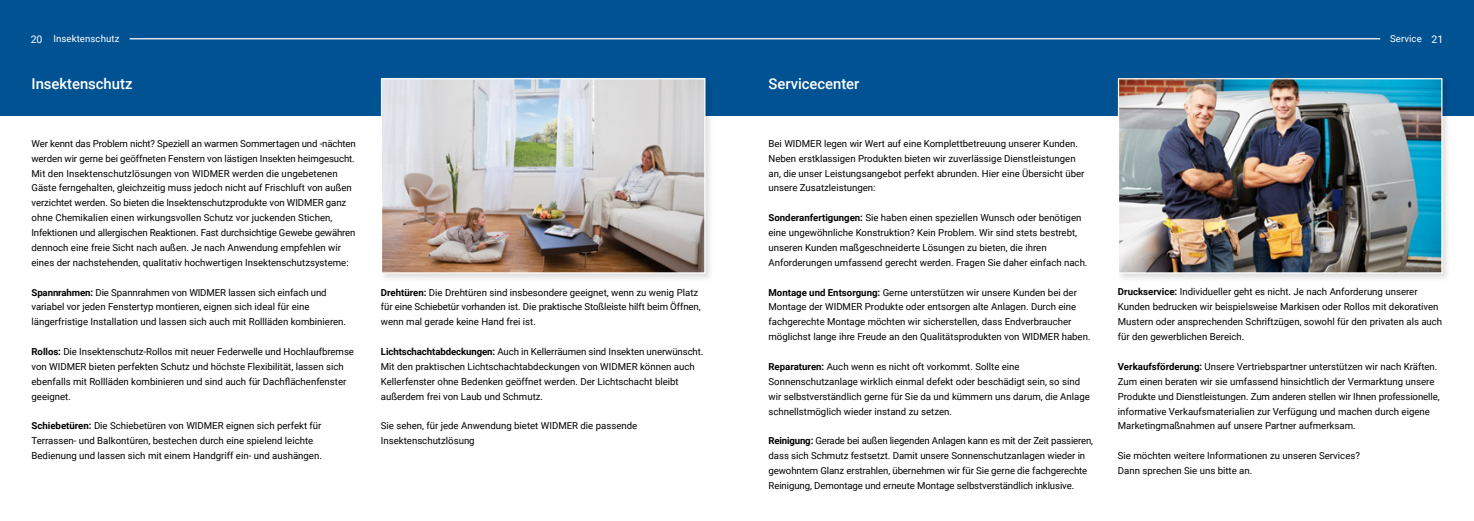
<style>
.page{position:relative;width:1474px;height:521px;background:#fff}
.page>*{position:absolute;margin:0;border:0;box-sizing:border-box;transform-origin:0 0}
.t1{font:500 14.88px "Roboto";letter-spacing:-.005em;color:#fff}
.t2{font:10.5px "Roboto";color:#fff}
.t3{font:9.62px/14.9px "Roboto";color:#000}
.t4{font:9.62px "Roboto";letter-spacing:.01em;color:#fff}
.s1{font-weight:700}
</style>
<div class="page">
<div style="left:0;top:0;width:1473px;height:115px;background:#005293"></div>
<hr style="left:130px;top:38px;width:1250px;height:1px;background:#fff">
<div style="left:379px;top:76px;width:335px;height:206px;background:#000;opacity:.13"></div>
<img style="left:383px;top:80px;width:320px;height:191px">
<div style="left:381px;top:78px;width:324px;height:195px;border:1px solid #fff"></div>
<div style="left:1115px;top:76px;width:336px;height:206px;background:#000;opacity:.13"></div>
<img style="left:1119px;top:80px;width:321px;height:191px">
<div style="left:1117px;top:78px;width:325px;height:195px;border:1px solid #fff"></div>
<p class="t4" style="left:53px;top:32px;width:68px">Insektenschutz</p>
<p class="t2" style="left:31px;top:32px;width:13px">20</p>
<h1 class="t1" style="left:32px;top:74px;width:102px">Insektenschutz</h1>
<p class="t3" style="left:31px;top:136px;width:326px">Wer kennt das Problem nicht? Speziell an warmen Sommertagen und -nächten werden wir gerne bei geöffneten Fenstern von lästigen Insekten heimgesucht.<br>Mit den Insektenschutzlösungen von WIDMER werden die ungebetenen Gäste ferngehalten, gleichzeitig muss jedoch nicht auf Frischluft von außen verzichtet werden. So bieten die Insektenschutzprodukte von WIDMER ganz ohne Chemikalien einen wirkungsvollen Schutz vor juckenden Stichen, Infektionen und allergischen Reaktionen. Fast durchsichtige Gewebe gewähren dennoch eine freie Sicht nach außen. Je nach Anwendung empfehlen wir eines der nachstehenden, qualitativ hochwertigen Insektenschutzsysteme:</p>
<p class="t3" style="left:31px;top:284px;width:316px"><span class="s1">Spannrahmen:</span> Die Spannrahmen von WIDMER lassen sich einfach und variabel vor jeden Fenstertyp montieren, eignen sich ideal für eine längerfristige Installation und lassen sich auch mit Rollläden kombinieren.</p>
<p class="t3" style="left:31px;top:344px;width:324px"><span class="s1">Rollos:</span> Die Insektenschutz-Rollos mit neuer Federwelle und Hochlaufbremse von WIDMER bieten perfekten Schutz und höchste Flexibilität, lassen sich ebenfalls mit Rollläden kombinieren und sind auch für Dachflächenfenster geeignet.</p>
<p class="t3" style="left:31px;top:418px;width:292px"><span class="s1">Schiebetüren:</span> Die Schiebetüren von WIDMER eignen sich perfekt für<br>Terrassen- und Balkontüren, bestechen durch eine spielend leichte<br>Bedienung und lassen sich mit einem Handgriff ein- und aushängen.</p>
<p class="t3" style="left:381px;top:284px;width:321px"><span class="s1">Drehtüren:</span> Die Drehtüren sind insbesondere geeignet, wenn zu wenig Platz für eine Schiebetür vorhanden ist. Die praktische Stoßleiste hilft beim Öffnen, wenn mal gerade keine Hand frei ist.</p>
<p class="t3" style="left:381px;top:344px;width:324px"><span class="s1">Lichtschachtabdeckungen:</span> Auch in Kellerräumen sind Insekten unerwünscht.<br>Mit den praktischen Lichtschachtabdeckungen von WIDMER können auch Kellerfenster ohne Bedenken geöffnet werden. Der Lichtschacht bleibt außerdem frei von Laub und Schmutz.</p>
<p class="t3" style="left:381px;top:418px;width:258px">Sie sehen, für jede Anwendung bietet WIDMER die passende<br>Insektenschutzlösung</p>
<h1 class="t1" style="left:768px;top:74px;width:92px">Servicecenter</h1>
<p class="t3" style="left:768px;top:136px;width:317px">Bei WIDMER legen wir Wert auf eine Komplettbetreuung unserer Kunden.<br>Neben erstklassigen Produkten bieten wir zuverlässige Dienstleistungen an, die unser Leistungsangebot perfekt abrunden. Hier eine Übersicht über unsere Zusatzleistungen:</p>
<p class="t3" style="left:768px;top:210px;width:320px"><span class="s1">Sonderanfertigungen:</span> Sie haben einen speziellen Wunsch oder benötigen eine ungewöhnliche Konstruktion? Kein Problem. Wir sind stets bestrebt, unseren Kunden maßgeschneiderte Lösungen zu bieten, die ihren Anforderungen umfassend gerecht werden. Fragen Sie daher einfach nach.</p>
<p class="t3" style="left:768px;top:284px;width:323px"><span class="s1">Montage und Entsorgung:</span> Gerne unterstützen wir unsere Kunden bei der Montage der WIDMER Produkte oder entsorgen alte Anlagen. Durch eine fachgerechte Montage möchten wir sicherstellen, dass Endverbraucher möglichst lange ihre Freude an den Qualitätsprodukten von WIDMER haben.</p>
<p class="t3" style="left:768px;top:359px;width:323px"><span class="s1">Reparaturen:</span> Auch wenn es nicht oft vorkommt. Sollte eine Sonnenschutzanlage wirklich einmal defekt oder beschädigt sein, so sind wir selbstverständlich gerne für Sie da und kümmern uns darum, die Anlage schnellstmöglich wieder instand zu setzen.</p>
<p class="t3" style="left:768px;top:433px;width:326px"><span class="s1">Reinigung:</span> Gerade bei außen liegenden Anlagen kann es mit der Zeit passieren, dass sich Schmutz festsetzt. Damit unsere Sonnenschutzanlagen wieder in gewohntem Glanz erstrahlen, übernehmen wir für Sie gerne die fachgerechte Reinigung, Demontage und erneute Montage selbstverständlich inklusive.</p>
<p class="t4" style="left:1389px;top:32px;width:33px">Service</p>
<p class="t2" style="left:1431px;top:32px;width:13px">21</p>
<p class="t3" style="left:1117px;top:284px;width:326px"><span class="s1">Druckservice:</span> Individueller geht es nicht. Je nach Anforderung unserer Kunden bedrucken wir beispielsweise Markisen oder Rollos mit dekorativen Mustern oder ansprechenden Schriftzügen, sowohl für den privaten als auch für den gewerblichen Bereich.</p>
<p class="t3" style="left:1117px;top:359px;width:323px"><span class="s1">Verkaufsförderung:</span> Unsere Vertriebspartner unterstützen wir nach Kräften.<br>Zum einen beraten wir sie umfassend hinsichtlich der Vermarktung unsere Produkte und Dienstleistungen. Zum anderen stellen wir Ihnen professionelle, informative Verkaufsmaterialien zur Verfügung und machen durch eigene Marketingmaßnahmen auf unsere Partner aufmerksam.</p>
<p class="t3" style="left:1117px;top:448px;width:243px">Sie möchten weitere Informationen zu unseren Services?<br>Dann sprechen Sie uns bitte an.</p>
</div>
